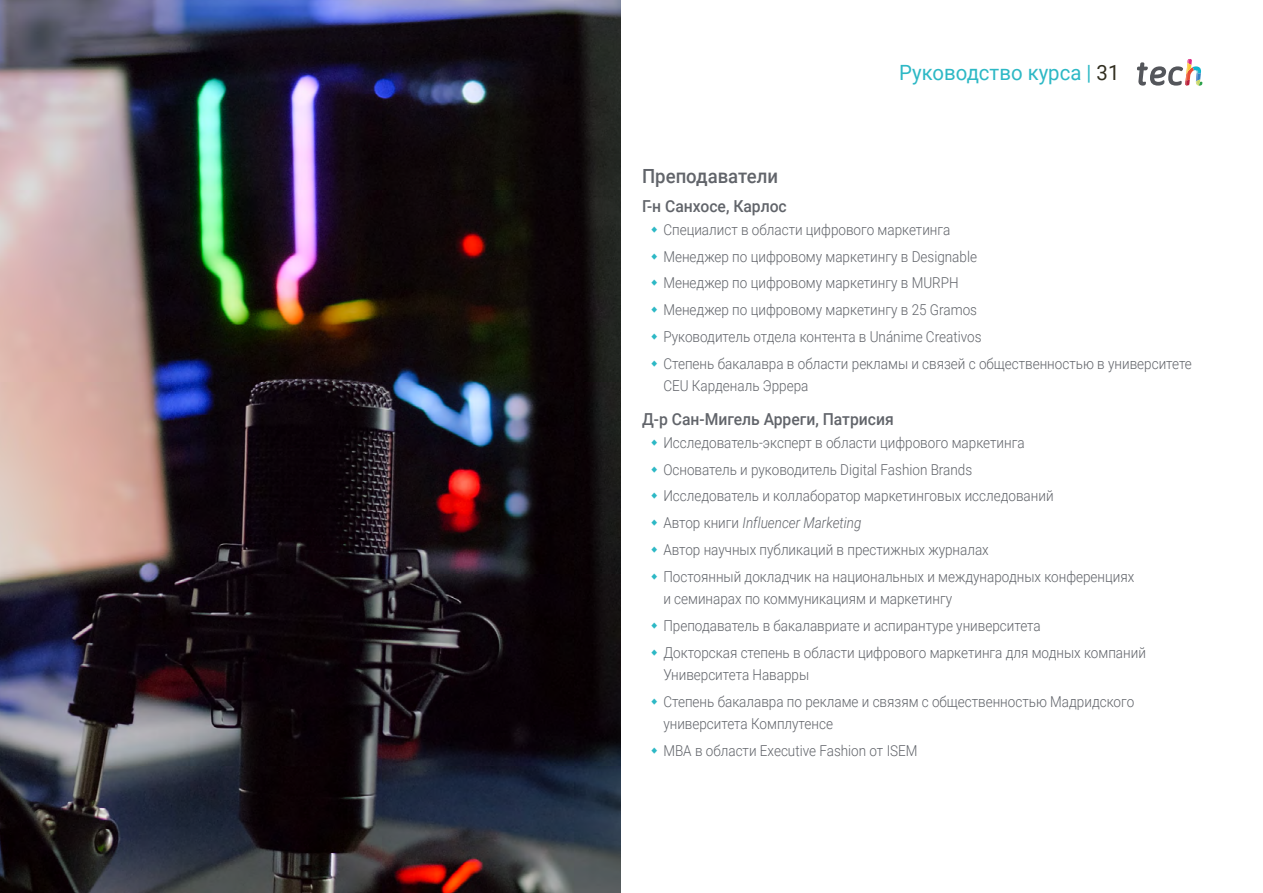
<style>
.page{position:relative;width:1263px;height:893px;background:#fff}
.page>*{position:absolute;margin:0;border:0;box-sizing:border-box;transform-origin:0 0}
.t1{font:21px "Roboto";color:#2db8c5}
.t2{font:500 19.5px "Roboto";color:#61646a;scale:.95 1}
.t3{font:500 16.5px "Roboto";color:#61646a;scale:.95 1}
.t4{font:300 15px/26.7px "Roboto";color:#61646a;scale:.9 1}
.s1{color:#312e20}
.s2{font-style:italic}
</style>
<div class="page">
<img style="left:0;top:0;width:621px;height:893px">
<svg style="left:1137px;top:59px;width:65px;height:27px"></svg>
<h1 class="t1" style="left:899px;top:57px;width:222px">Руководство курса | <span class="s1">31</span></h1>
<h2 class="t2" style="left:642px;top:162px;width:144px">Преподаватели</h2>
<p class="t3" style="left:642px;top:195px;width:154px">Г-н Санхосе, Карлос</p>
<p class="t4" style="left:663px;top:216px;width:589px">Специалист в области цифрового маркетинга<br>Менеджер по цифровому маркетингу в Designable<br>Менеджер по цифровому маркетингу в MURPH<br>Менеджер по цифровому маркетингу в 25 Gramos<br>Руководитель отдела контента в Unánime Creativos<br>Степень бакалавра в области рекламы и связей с общественностью в университете</p>
<p class="t4" style="left:663px;top:372px;width:163px">CEU Карденаль Эррера</p>
<p class="t3" style="left:642px;top:408px;width:266px">Д-р Сан-Мигель Арреги, Патрисия</p>
<p class="t4" style="left:663px;top:429px;width:525px">Исследователь-эксперт в области цифрового маркетинга<br>Основатель и руководитель Digital Fashion Brands<br>Исследователь и коллаборатор маркетинговых исследований<br>Автор книги <span class="s2">Influencer Marketing<br></span>Автор научных публикаций в престижных журналах<br>Постоянный докладчик на национальных и международных конференциях</p>
<p class="t4" style="left:663px;top:585px;width:538px">и семинарах по коммуникациям и маркетингу<br>Преподаватель в бакалавриате и аспирантуре университета<br>Докторская степень в области цифрового маркетинга для модных компаний</p>
<p class="t4" style="left:663px;top:661px;width:525px">Университета Наварры<br>Степень бакалавра по рекламе и связям с общественностью Мадридского</p>
<p class="t4" style="left:663px;top:710px;width:284px">университета Комплутенсе<br>MBA в области Executive Fashion от ISEM</p>
</div>
